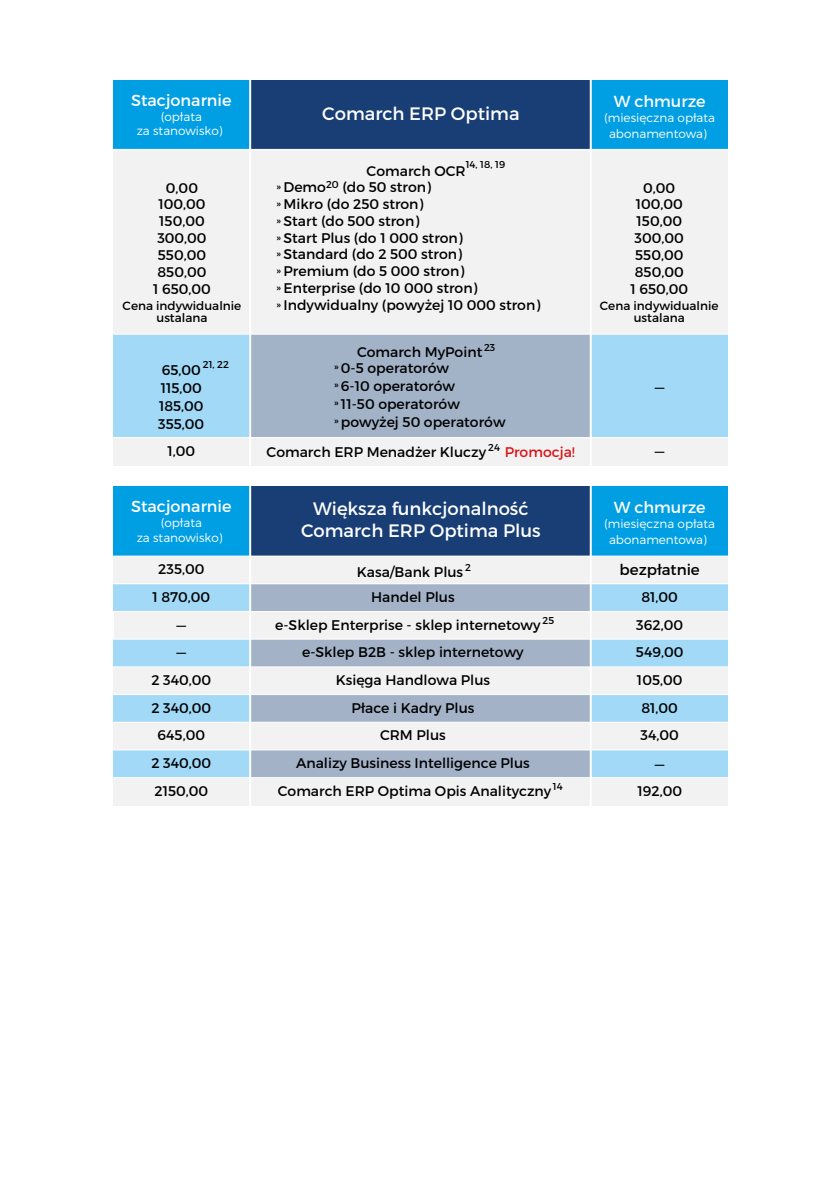
<style>
.page{position:relative;width:840px;height:1191px;background:#fff}
.page>*{position:absolute;margin:0;border:0;box-sizing:border-box;transform-origin:0 0}
.t1{font:18px/21.6px "Montserrat";color:#fff;text-align:center}
.t2{font:16px "Montserrat";color:#fff}
.t3{font:15px "Montserrat";color:#000}
.t4{font:14px/16.8px "Montserrat";color:#000;text-align:center}
.t5{font:300 12px/14.4px "Montserrat";color:#fff;text-align:center}
.t6{font:12px/12px "Montserrat";color:#000;text-align:center}
.t7{font:10px "Montserrat";color:#000}
.s1{font-size:10px}
.s2{color:#da1318}
</style>
<div class="page">
<div style="left:590px;top:750px;width:137px;height:27px;background:#a1d9f7"></div>
<div style="left:113px;top:750px;width:137px;height:27px;background:#a1d9f7"></div>
<div style="left:590px;top:694px;width:137px;height:28px;background:#a1d9f7"></div>
<div style="left:113px;top:694px;width:137px;height:28px;background:#a1d9f7"></div>
<div style="left:590px;top:639px;width:137px;height:28px;background:#a1d9f7"></div>
<div style="left:113px;top:639px;width:137px;height:28px;background:#a1d9f7"></div>
<div style="left:590px;top:584px;width:137px;height:27px;background:#a1d9f7"></div>
<div style="left:113px;top:584px;width:137px;height:27px;background:#a1d9f7"></div>
<div style="left:590px;top:486px;width:137px;height:70px;background:#009fe3"></div>
<div style="left:113px;top:486px;width:137px;height:70px;background:#009fe3"></div>
<div style="left:250px;top:486px;width:341px;height:70px;background:#183e75"></div>
<div style="left:250px;top:722px;width:340px;height:28px;background:#f2f2f2"></div>
<div style="left:250px;top:667px;width:340px;height:27px;background:#f2f2f2"></div>
<div style="left:250px;top:611px;width:340px;height:28px;background:#f2f2f2"></div>
<div style="left:250px;top:556px;width:340px;height:28px;background:#f2f2f2"></div>
<div style="left:113px;top:722px;width:137px;height:28px;background:#f2f2f2"></div>
<div style="left:113px;top:667px;width:137px;height:27px;background:#f2f2f2"></div>
<div style="left:113px;top:611px;width:137px;height:28px;background:#f2f2f2"></div>
<div style="left:113px;top:556px;width:137px;height:28px;background:#f2f2f2"></div>
<div style="left:590px;top:722px;width:137px;height:28px;background:#f2f2f2"></div>
<div style="left:590px;top:667px;width:137px;height:27px;background:#f2f2f2"></div>
<div style="left:590px;top:611px;width:137px;height:28px;background:#f2f2f2"></div>
<div style="left:590px;top:556px;width:137px;height:28px;background:#f2f2f2"></div>
<div style="left:250px;top:750px;width:340px;height:27px;background:#a3b2c7"></div>
<div style="left:250px;top:694px;width:340px;height:28px;background:#a3b2c7"></div>
<div style="left:250px;top:639px;width:341px;height:28px;background:#a3b2c7"></div>
<div style="left:250px;top:584px;width:341px;height:27px;background:#a3b2c7"></div>
<hr style="left:113px;top:555px;width:134px;height:1px;background:#fff">
<hr style="left:247px;top:555px;width:480px;height:1px;background:#fff">
<hr style="left:113px;top:583px;width:134px;height:1px;background:#fff">
<hr style="left:247px;top:583px;width:480px;height:1px;background:#fff">
<hr style="left:113px;top:666px;width:134px;height:1px;background:#fff">
<hr style="left:247px;top:666px;width:481px;height:1px;background:#fff">
<hr style="left:113px;top:694px;width:134px;height:1px;background:#fff">
<hr style="left:247px;top:694px;width:481px;height:1px;background:#fff">
<hr style="left:113px;top:721px;width:134px;height:1px;background:#fff">
<hr style="left:247px;top:721px;width:481px;height:1px;background:#fff">
<hr style="left:113px;top:749px;width:134px;height:1px;background:#fff">
<hr style="left:247px;top:749px;width:481px;height:1px;background:#fff">
<hr style="left:113px;top:611px;width:134px;height:1px;background:#fff">
<hr style="left:247px;top:611px;width:480px;height:1px;background:#fff">
<hr style="left:113px;top:638px;width:134px;height:1px;background:#fff">
<hr style="left:247px;top:638px;width:480px;height:1px;background:#fff">
<div style="left:250px;top:778px;width:340px;height:28px;background:#f2f2f2"></div>
<div style="left:113px;top:778px;width:137px;height:28px;background:#f2f2f2"></div>
<div style="left:590px;top:778px;width:137px;height:28px;background:#f2f2f2"></div>
<hr style="left:249px;top:486px;width:2px;height:320px;background:#fff">
<hr style="left:589px;top:486px;width:2px;height:321px;background:#fff">
<div style="left:113px;top:149px;width:614px;height:185px;background:#f2f2f2"></div>
<div style="left:590px;top:80px;width:137px;height:70px;background:#009fe3"></div>
<div style="left:113px;top:80px;width:137px;height:70px;background:#009fe3"></div>
<div style="left:250px;top:80px;width:341px;height:70px;background:#183e75"></div>
<div style="left:590px;top:334px;width:137px;height:103px;background:#a1d9f7"></div>
<div style="left:113px;top:334px;width:136px;height:104px;background:#a1d9f7"></div>
<div style="left:249px;top:334px;width:340px;height:103px;background:#a2b2c7"></div>
<div style="left:113px;top:438px;width:614px;height:27px;background:#f2f2f2"></div>
<hr style="left:249px;top:79px;width:2px;height:386px;background:#fff">
<hr style="left:589px;top:80px;width:2px;height:385px;background:#fff">
<hr style="left:113px;top:334px;width:134px;height:1px;background:#fff">
<hr style="left:247px;top:334px;width:480px;height:1px;background:#fff">
<hr style="left:113px;top:149px;width:134px;height:1px;background:#fff">
<hr style="left:247px;top:149px;width:480px;height:1px;background:#fff">
<hr style="left:113px;top:437px;width:134px;height:1px;background:#fff">
<hr style="left:247px;top:437px;width:480px;height:1px;background:#fff">
<p class="t2" style="left:131px;top:91px;width:102px">Stacjonarnie</p>
<p class="t5" style="left:137px;top:109px;width:87px">(opłata<br>za stanowisko)</p>
<p class="t4" style="left:166px;top:179px;width:34px">0,00</p>
<p class="t4" style="left:159px;top:213px;width:47px">150,00</p>
<p class="t4" style="left:158px;top:196px;width:49px">100,00</p>
<p class="t4" style="left:153px;top:230px;width:59px">300,00<br>550,00<br>850,00<br>1 650,00</p>
<p class="t6" style="left:123px;top:300px;width:120px">Cena indywidualnie ustalana</p>
<p class="t7" style="left:203px;top:358px;width:28px">21, 22</p>
<p class="t4" style="left:158px;top:361px;width:48px;line-height:18px;text-align:left">65,00<br>115,00<br>185,00<br>355,00</p>
<p class="t1" style="left:322px;top:103px;width:199px">Comarch ERP Optima</p>
<p class="t7" style="left:465px;top:158px;width:41px">14, 18, 19</p>
<p class="t4" style="left:276px;top:179px;width:265px;text-align:left"><span class="s1">»</span> Demo<sup>20</sup> (do 50 stron)<br><span class="s1">»</span> Mikro (do 250 stron)<br><span class="s1">»</span> Start (do 500 stron)<br><span class="s1">»</span> Start Plus (do 1 000 stron)<br><span class="s1">»</span> Standard (do 2 500 stron)<br><span class="s1">»</span> Premium (do 5 000 stron)<br><span class="s1">»</span> Enterprise (do 10 000 stron)<br><span class="s1">»</span> Indywidualny (powyżej 10 000 stron)</p>
<p class="t4" style="left:366px;top:163px;width:100px">Comarch OCR</p>
<p class="t7" style="left:483px;top:341px;width:13px">23</p>
<p class="t4" style="left:333px;top:344px;width:150px;line-height:16px;text-align:left;text-indent:23px">Comarch MyPoint <sup>»</sup> 0-5 operatorów</p>
<p class="t4" style="left:333px;top:377px;width:173px;line-height:18px;text-align:left"><sup>»</sup> 6-10 operatorów<br><sup>»</sup> 11-50 operatorów<br><sup>»</sup> powyżej 50 operatorów</p>
<p class="t2" style="left:613px;top:91px;width:93px">W chmurze</p>
<p class="t5" style="left:604px;top:109px;width:112px;line-height:16.4px">(miesięczna opłata abonamentowa)</p>
<p class="t4" style="left:643px;top:179px;width:34px">0,00</p>
<p class="t4" style="left:636px;top:213px;width:47px">150,00</p>
<p class="t4" style="left:635px;top:196px;width:49px">100,00</p>
<p class="t4" style="left:630px;top:230px;width:59px">300,00<br>550,00<br>850,00<br>1 650,00</p>
<p class="t6" style="left:599px;top:300px;width:120px">Cena indywidualnie ustalana</p>
<p class="t4" style="left:654px;top:379px;width:11px">—</p>
<p class="t4" style="left:167px;top:443px;width:29px">1,00</p>
<p class="t4" style="left:266px;top:444px;width:309px">Comarch ERP Menadżer Kluczy <sup>24</sup> <span class="s2">Promocja!</span></p>
<p class="t4" style="left:654px;top:442px;width:11px">—</p>
<p class="t2" style="left:131px;top:497px;width:102px">Stacjonarnie</p>
<p class="t5" style="left:137px;top:515px;width:87px">(opłata<br>za stanowisko)</p>
<p class="t1" style="left:301px;top:498px;width:241px">Większa funkcjonalność<br>Comarch ERP Optima Plus</p>
<p class="t2" style="left:613px;top:498px;width:93px">W chmurze</p>
<p class="t5" style="left:604px;top:515px;width:112px;line-height:16.4px">(miesięczna opłata abonamentowa)</p>
<p class="t4" style="left:158px;top:561px;width:48px">235,00</p>
<p class="t4" style="left:356px;top:564px;width:116px">Kasa/Bank Plus <sup>2</sup></p>
<p class="t3" style="left:619px;top:561px;width:82px">bezpłatnie</p>
<p class="t4" style="left:151px;top:583px;width:61px;line-height:27.6px">1 870,00 —<br>—<br>2 340,00</p>
<p class="t4" style="left:151px;top:699px;width:61px">2 340,00</p>
<p class="t4" style="left:157px;top:727px;width:49px">645,00</p>
<p class="t4" style="left:371px;top:588px;width:85px">Handel Plus</p>
<p class="t4" style="left:275px;top:610px;width:280px;line-height:27.6px">e-Sklep Enterprise - sklep internetowy <sup>25 </sup>e-Sklep B2B - sklep internetowy</p>
<p class="t4" style="left:335px;top:666px;width:156px;line-height:27.6px">Księga Handlowa Plus<br>Płace i Kadry Plus</p>
<p class="t4" style="left:380px;top:727px;width:67px">CRM Plus</p>
<p class="t4" style="left:641px;top:588px;width:38px">81,00</p>
<p class="t4" style="left:635px;top:610px;width:49px;line-height:27.6px;text-align:justify">362,00<br>549,00<br>105,00</p>
<p class="t4" style="left:640px;top:694px;width:40px;line-height:27.6px;text-align:left">81,00<br>34,00</p>
<p class="t4" style="left:151px;top:754px;width:61px">2 340,00</p>
<p class="t4" style="left:296px;top:754px;width:235px">Analizy Business Intelligence Plus</p>
<p class="t4" style="left:654px;top:755px;width:11px">—</p>
<p class="t7" style="left:552px;top:780px;width:11px">14</p>
<p class="t4" style="left:154px;top:783px;width:55px">2150,00</p>
<p class="t4" style="left:277px;top:783px;width:275px">Comarch ERP Optima Opis Analityczny</p>
<p class="t4" style="left:637px;top:783px;width:46px">192,00</p>
</div>
